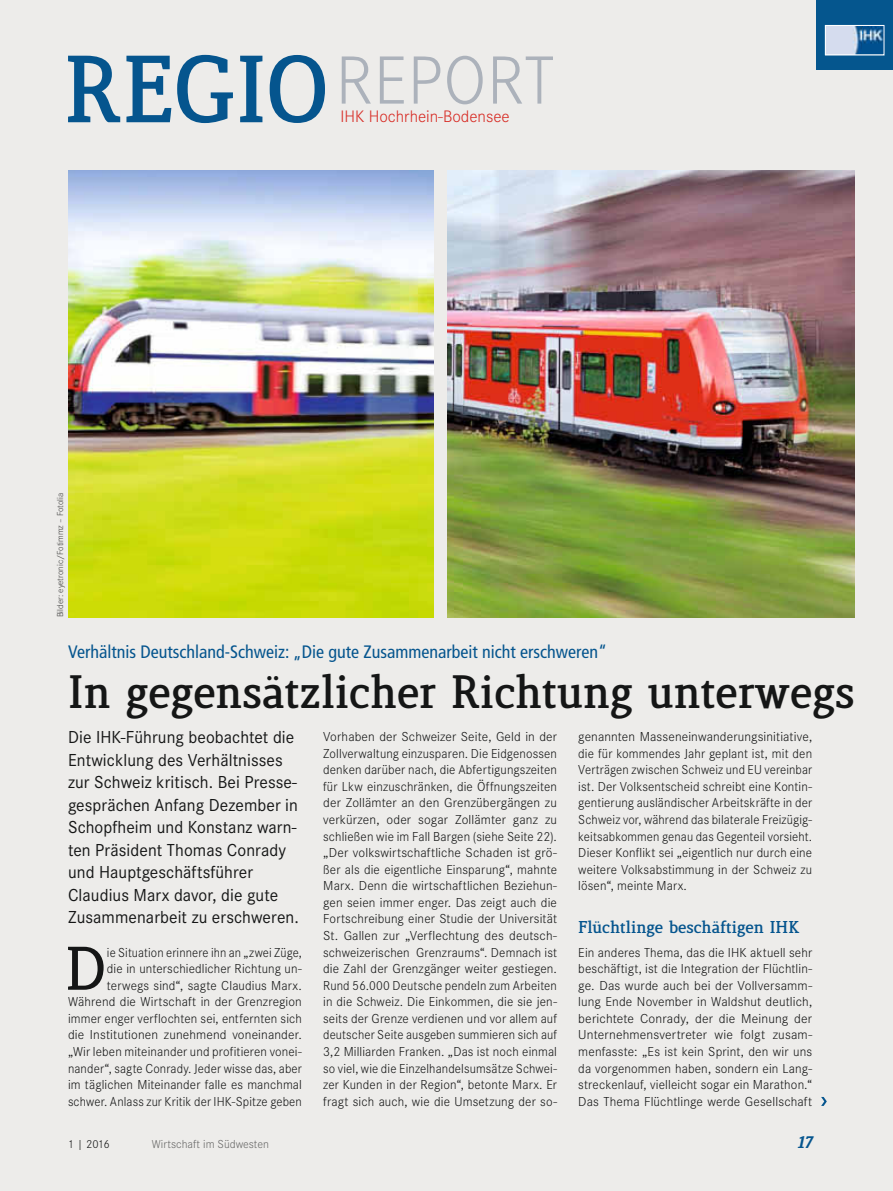
<style>
.page{position:relative;width:893px;height:1191px;background:#edecea}
.page>*{position:absolute;margin:0;border:0;box-sizing:border-box;transform-origin:0 0}
.t1{font:300 70.65px "Corporate S";letter-spacing:.01em;color:#acb2bb;scale:.96 1}
.t2{font:700 59.1px "Lenga";color:#151616}
.t3{font:800 45px "Lenga";color:#151616}
.t4{font:18px/22.5px "Corporate S";letter-spacing:.005em;color:#151616}
.t5{font:condensed 18px "Frutiger";color:#05558e}
.t6{font:300 17.25px "Corporate S";color:#d72922}
.t7{font:800 16.5px "Lenga";color:#05558e}
.t8{font:italic 900 16.5px "Lenga";color:#05558e}
.t9{font:300 13.5px/16.5px "Corporate S";letter-spacing:.01em;color:#151616;text-align:justify}
.t10{font:300 13.5px/16.5px "Corporate S";letter-spacing:.01em;color:#151616;text-align:right;scale:.95 1}
.t11{font:300 12px "Corporate S";color:#686867}
.t12{font:300 12px "Corporate S";color:#151616}
.t13{font:300 9px "Corporate S";color:#40403f}
.s1{font-family:"Lenga";font-weight:800;font-size:91.5px;color:#05558e}
</style>
<div class="page">
<div style="left:816px;top:0;width:77px;height:69px;background:#05568e"></div>
<img style="left:827px;top:27px;width:55px;height:26px">
<div style="left:825px;top:25px;width:59px;height:30px;border:1px solid #fff"></div>
<img style="left:447px;top:170px;width:408px;height:447px">
<img style="left:68px;top:170px;width:366px;height:447px">
<svg style="left:821px;top:1097px;width:6px;height:9px"></svg>
<p class="t1" style="left:64px;top:40px;width:513px"><span class="s1">REGIO</span>Report</p>
<p class="t6" style="left:340px;top:107px;width:171px">IHK Hochrhein-Bodensee</p>
<p class="t13" style="left:55px;top:617px;width:126px;rotate:-90deg">Bilder: eyetronic/Fotimmz – Fotolia</p>
<p class="t5" style="left:68px;top:641px;width:541px">Verhältnis Deutschland-Schweiz: „Die gute Zusammenarbeit nicht erschweren“</p>
<p class="t3" style="left:68px;top:670px;width:788px">In gegensätzlicher Richtung unterwegs</p>
<p class="t4" style="left:68px;top:726px;width:232px">Die IHK-Führung beobachtet die<br>Entwicklung des Verhältnisses zur Schweiz kritisch. Bei Presse&shy;gesprächen Anfang Dezember in<br>Schopfheim und Konstanz warn&shy;ten Präsident Thomas Conrady und Hauptgeschäftsführer<br>Claudius Marx davor, die gute<br>Zusammenarbeit zu erschweren.</p>
<p class="t2" style="left:65px;top:936px;width:43px">D</p>
<p class="t10" style="left:68px;top:944px;width:248px">ie Situation erinnere ihn an „zwei Züge,<br>die in unterschiedlicher Richtung un&shy;terwegs sind“, sagte Claudius Marx.<br>Während die Wirtschaft in der Grenzregion immer enger verflochten sei, entfernten sich die Institutionen zunehmend voneinander. „Wir leben miteinander und profitieren vonei&shy;nander“, sagte Conrady. Jeder wisse das, aber im täglichen Miteinander falle es manchmal schwer. Anlass zur Kritik der IHK-Spitze geben</p>
<p class="t9" style="left:323px;top:728px;width:235px">Vorhaben der Schweizer Seite, Geld in der Zollverwaltung einzusparen. Die Eidgenossen denken darüber nach, die Abfertigungszeiten für Lkw einzuschränken, die Öffnungszeiten der Zollämter an den Grenzübergängen zu verkürzen, oder sogar Zollämter ganz zu schließen wie im Fall Bargen (siehe Seite 22). „Der volkswirtschaftliche Schaden ist grö&shy;ßer als die eigentliche Einsparung“, mahnte Marx. Denn die wirtschaftlichen Beziehun&shy;gen seien immer enger. Das zeigt auch die Fortschreibung einer Studie der Universität St. Gallen zur „Verflechtung des deutsch&shy;schweizerischen Grenzraums“. Demnach ist die Zahl der Grenzgänger weiter gestiegen.<br>Rund 56.000 Deutsche pendeln zum Arbeiten in die Schweiz. Die Einkommen, die sie jen&shy;seits der Grenze verdienen und vor allem auf deutscher Seite ausgeben summieren sich auf 3,2 Milliarden Franken. „Das ist noch einmal so viel, wie die Einzelhandelsumsätze Schwei&shy;zer Kunden in der Region“, betonte Marx. Er fragt sich auch, wie die Umsetzung der so-</p>
<p class="t9" style="left:578px;top:728px;width:235px">genannten Masseneinwanderungsinitiative, die für kommendes Jahr geplant ist, mit den Verträgen zwischen Schweiz und EU vereinbar ist. Der Volksentscheid schreibt eine Kontin&shy;gentierung ausländischer Arbeitskräfte in der Schweiz vor, während das bilaterale Freizügig&shy;keitsabkommen genau das Gegenteil vorsieht.<br>Dieser Konflikt sei „eigentlich nur durch eine weitere Volksabstimmung in der Schweiz zu lösen“, meinte Marx.</p>
<p class="t7" style="left:578px;top:919px;width:223px">Flüchtlinge beschäftigen IHK</p>
<p class="t9" style="left:578px;top:944px;width:235px">Ein anderes Thema, das die IHK aktuell sehr beschäftigt, ist die Integration der Flüchtlin&shy;ge. Das wurde auch bei der Vollversamm&shy;lung Ende November in Waldshut deutlich, berichtete Conrady, der die Meinung der Unternehmensvertreter wie folgt zusam&shy;menfasste: „Es ist kein Sprint, den wir uns da vorgenommen haben, sondern ein Lang&shy;streckenlauf, vielleicht sogar ein Marathon.“ Das Thema Flüchtlinge werde Gesellschaft</p>
<p class="t12" style="left:68px;top:1137px;width:43px">1 | 2016</p>
<p class="t11" style="left:152px;top:1137px;width:119px">Wirtschaft im Südwesten</p>
<p class="t8" style="left:797px;top:1134px;width:16px">17</p>
</div>
